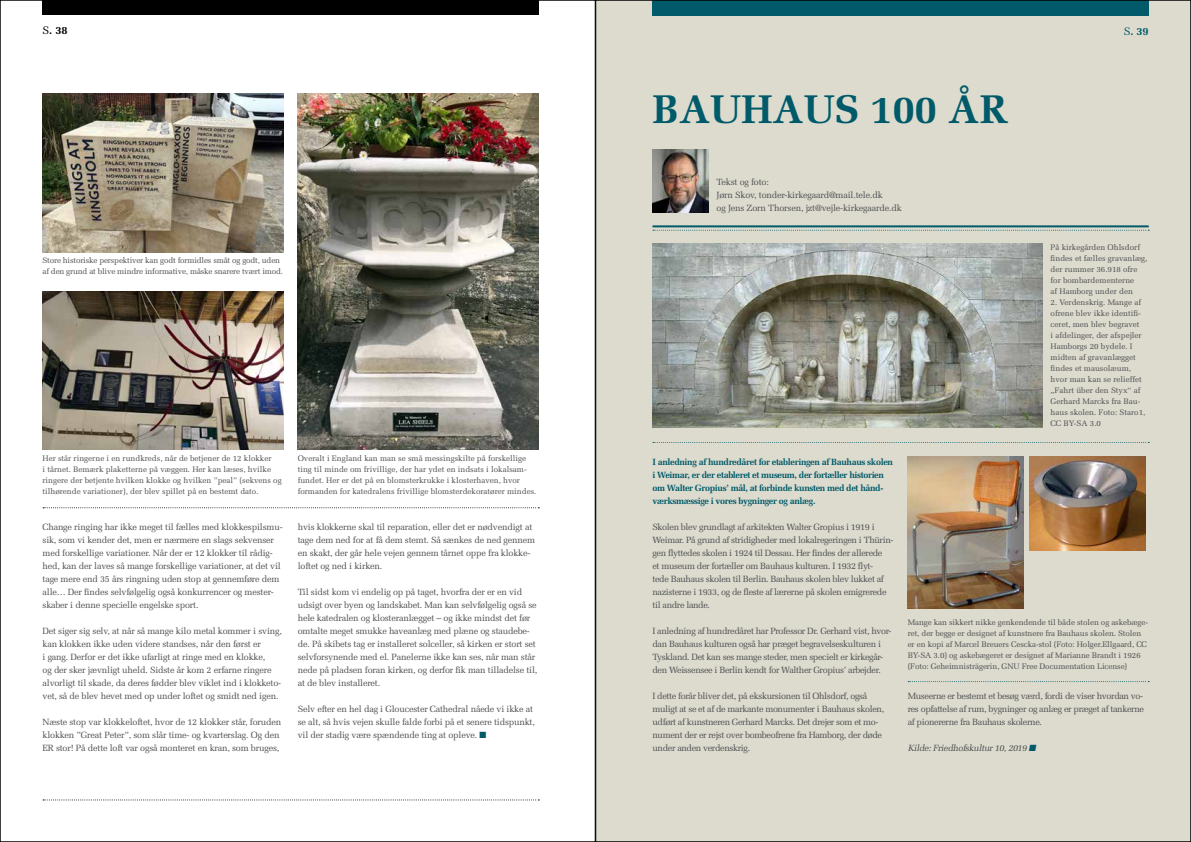
<style>
.page{position:relative;width:1191px;height:842px;background:#fff}
.page>*{position:absolute;margin:0;border:0;box-sizing:border-box;transform-origin:0 0}
.t1{font:700 40px "Melior";color:#005a69}
.t2{font:700 11px "Melior";color:#005a69}
.t3{font:700 11px "Melior";color:#000}
.t4{font:9px/13px "Melior";letter-spacing:-.02em;color:#4d4d4f}
.t5{font:9px/13px "Melior";letter-spacing:-.04em;color:#4d4d4f}
.t6{font:700 9px/13px "Melior";letter-spacing:-.04em;color:#005a69}
.t7{font:italic 9px "Melior";color:#4d4d4f}
.t8{font:8px/11px "Melior";color:#4d4d4f}
.t9{font:8px/11px "Melior";letter-spacing:-.02em;color:#4d4d4f}
.s1{font-weight:400}
.s2{color:#005a69}
</style>
<div class="page">
<div style="left:595px;top:0;width:596px;height:842px;background:#dcdbce"></div>
<svg style="left:653px;top:442px;width:496px;height:1px"></svg>
<svg style="left:908px;top:681px;width:241px;height:1px"></svg>
<hr style="left:652px;top:225px;width:496px;height:2px;background:#005a69">
<svg style="left:653px;top:230px;width:496px;height:1px"></svg>
<img style="left:652px;top:244px;width:390px;height:183px">
<img style="left:907px;top:456px;width:116px;height:153px">
<img style="left:1029px;top:456px;width:116px;height:95px">
<div style="left:652px;top:0;width:496px;height:15px;background:#005a69"></div>
<img style="left:652px;top:150px;width:57px;height:62px">
<div style="left:43px;top:0;width:496px;height:14px;background:#000"></div>
<svg style="left:43px;top:799px;width:496px;height:1px"></svg>
<svg style="left:43px;top:507px;width:496px;height:1px"></svg>
<img style="left:43px;top:94px;width:240px;height:158px">
<img style="left:43px;top:291px;width:240px;height:159px">
<img style="left:298px;top:94px;width:241px;height:356px">
<p class="t3" style="left:43px;top:23px;width:27px"><span class="s1">S</span>. 38</p>
<p class="t9" style="left:43px;top:255px;width:242px">Store historiske perspektiver kan godt formidles småt og godt, uden af den grund at blive mindre informative, måske snarere tvært imod.</p>
<p class="t8" style="left:43px;top:453px;width:241px">Her står ringerne i en rundkreds, når de betjener de 12 klokker<br>i tårnet. Bemærk plaketterne på væggen. Her kan læses, hvilke ringere der betjente hvilken klokke og hvilken ”peal” (sekvens og tilhørende variationer), der blev spillet på en bestemt dato.</p>
<p class="t8" style="left:298px;top:453px;width:240px">Overalt i England kan man se små messingskilte på forskellige ting til minde om frivillige, der har ydet en indsats i lokalsam&shy;fundet. Her er det på en blomsterkrukke i klosterhaven, hvor formanden for katedralens frivillige blomsterdekoratører mindes.</p>
<p class="t4" style="left:43px;top:520px;width:242px">Change ringing har ikke meget til fælles med klokkespilsmu&shy;sik, som vi kender det, men er nærmere en slags sekvenser med forskellige variationer. Når der er 12 klokker til rådig&shy;hed, kan der laves så mange forskellige variationer, at det vil tage mere end 35 års ringning uden stop at gennemføre dem alle… Der findes selvfølgelig også konkurrencer og mester&shy;skaber i denne specielle engelske sport.</p>
<p class="t4" style="left:43px;top:624px;width:241px">Det siger sig selv, at når så mange kilo metal kommer i sving, kan klokken ikke uden videre standses, når den først er<br>i gang. Derfor er det ikke ufarligt at ringe med en klokke,<br>og der sker jævnligt uheld. Sidste år kom 2 erfarne ringere alvorligt til skade, da deres fødder blev viklet ind i klokketo&shy;vet, så de blev hevet med op under loftet og smidt ned igen.</p>
<p class="t4" style="left:43px;top:715px;width:240px">Næste stop var klokkeloftet, hvor de 12 klokker står, foruden klokken ”Great Peter”, som slår time- og kvarterslag. Og den<br>ER stor! På dette loft var også monteret en kran, som bruges,</p>
<p class="t4" style="left:298px;top:520px;width:239px">hvis klokkerne skal til reparation, eller det er nødvendigt at tage dem ned for at få dem stemt. Så sænkes de ned gennem en skakt, der går hele vejen gennem tårnet oppe fra klokke&shy;loftet og ned i kirken.</p>
<p class="t4" style="left:298px;top:585px;width:241px">Til sidst kom vi endelig op på taget, hvorfra der er en vid udsigt over byen og landskabet. Man kan selvfølgelig også se hele katedralen og klosteranlægget – og ikke mindst det før omtalte meget smukke haveanlæg med plæne og staudebe&shy;de. På skibets tag er installeret solceller, så kirken er stort set selvforsynende med el. Panelerne ikke kan ses, når man står nede på pladsen foran kirken, og derfor fik man tilladelse til, at de blev installeret.</p>
<p class="t4" style="left:298px;top:702px;width:239px">Selv efter en hel dag i Gloucester Cathedral nåede vi ikke at se alt, så hvis vejen skulle falde forbi på et senere tidspunkt, vil der stadig være spændende ting at opleve. <span class="s2">■</span></p>
<h1 class="t1" style="left:652px;top:86px;width:357px">BAUHAUS 100 ÅR</h1>
<p class="t4" style="left:716px;top:175px;width:187px">Tekst og foto:<br>Jørn Skov, tonder-kirkegaard@mail.tele.dk<br>og Jens Zorn Thorsen, jzt@vejle-kirkegaarde.dk</p>
<p class="t2" style="left:1123px;top:24px;width:27px"><span class="s1">S</span>. 39</p>
<p class="t8" style="left:1050px;top:242px;width:98px">På kirkegården Ohlsdorf findes et fælles gravanlæg, der rummer 36.918 ofre for bombardementerne<br>af Hamborg under den</p>
<p class="t8" style="left:1050px;top:297px;width:96px">2. Verdenskrig. Mange af ofrene blev ikke identifi&shy;ceret, men blev begravet<br>i afdelinger, der afspejler<br>Hamborgs 20 bydele. I midten af gravanlægget findes et mausolæum, hvor man kan se relieffet „Fahrt über den Styx“ af<br>Gerhard Marcks fra Bau&shy;haus skolen. Foto: Staro1,<br>CC BY-SA 3.0</p>
<p class="t6" style="left:652px;top:455px;width:242px">I anledning af hundredåret for etableringen af Bauhaus skolen i Weimar, er der etableret et museum, der fortæller historien om Walter Gropius’ mål, at forbinde kunsten med det hånd&shy;værksmæssige i vores bygninger og anlæg.</p>
<p class="t5" style="left:652px;top:520px;width:242px">Skolen blev grundlagt af arkitekten Walter Gropius i 1919 i Weimar. På grund af stridigheder med lokalregeringen i Thürin&shy;gen flyttedes skolen i 1924 til Dessau. Her findes der allerede<br>et museum der fortæller om Bauhaus kulturen. I 1932 flyt-<br>tede Bauhaus skolen til Berlin. Bauhaus skolen blev lukket af nazisterne i 1933, og de fleste af lærerne på skolen emigrerede til andre lande.</p>
<p class="t5" style="left:652px;top:624px;width:240px">I anledning af hundredåret har Professor Dr. Gerhard vist, hvor&shy;dan Bauhaus kulturen også har præget begravelseskulturen i Tyskland. Det kan ses mange steder, men specielt er kirkegår&shy;den Weissensee i Berlin kendt for Walther Gropius’ arbejder.</p>
<p class="t5" style="left:652px;top:689px;width:233px">I dette forår bliver det, på ekskursionen til Ohlsdorf, også muligt at se et af de markante monumenter i Bauhaus skolen, udført af kunstneren Gerhard Marcks. Det drejer som et mo&shy;nument der er rejst over bombeofrene fra Hamborg, der døde under anden verdenskrig.</p>
<p class="t4" style="left:907px;top:689px;width:238px;text-align:justify">Museerne er bestemt et besøg værd, fordi de viser hvordan vo&shy;res opfattelse af rum, bygninger og anlæg er præget af tankerne af pionererne fra Bauhaus skolerne.</p>
<p class="t8" style="left:907px;top:617px;width:242px">Mange kan sikkert nikke genkendende til både stolen og askebæge&shy;ret, der begge er designet af kunstnere fra Bauhaus skolen. Stolen er en kopi af Marcel Breuers Cescka-stol (Foto: Holger.Ellgaard, CC BY-SA 3.0) og askebægeret er designet af Marianne Brandt i 1926 (Foto: Geheimnisträgerin, GNU Free Documentation License)</p>
<p class="t7" style="left:907px;top:743px;width:131px">Kilde:Friedhofskultur10,2019 <span class="s2">■</span></p>
</div>
